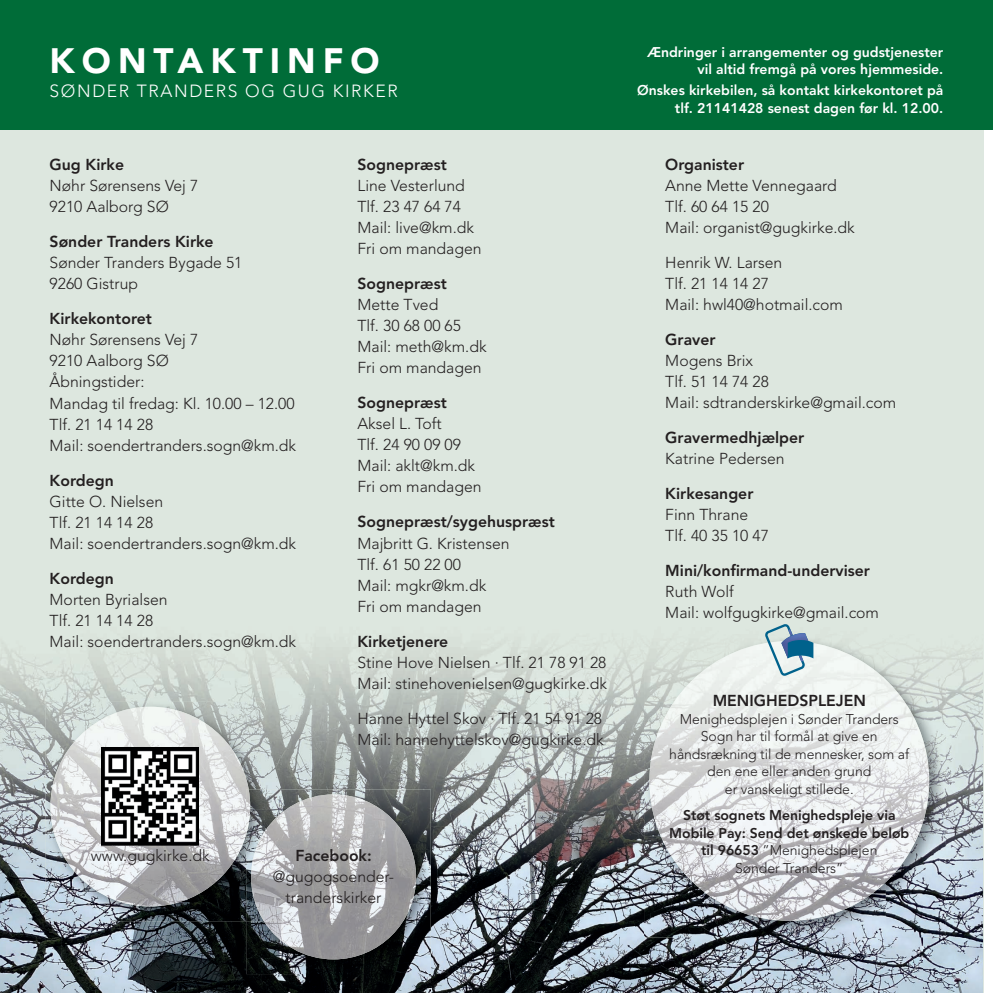
<style>
.page{position:relative;width:993px;height:993px;background:#fff}
.page>*{position:absolute;margin:0;border:0;box-sizing:border-box;transform-origin:0 0}
.t1{font:900 35px "Avenir";letter-spacing:.2em;color:#fff}
.t2{font:300 17.5px "Avenir";letter-spacing:.09em;color:#fff}
.t3{font:300 15.75px/21px "Avenir";color:#231f20}
.t4{font:800 15.75px "Avenir";color:#231f20}
.t5{font:800 14px/17.5px "Avenir";color:#fff;text-align:right}
.t6{font:300 14px/17.5px "Avenir";letter-spacing:-.005em;color:#231f20;text-align:center}
.t7{font:800 14px/17.5px "Avenir";letter-spacing:-.005em;color:#231f20;text-align:center}
.s1{font-weight:300}
</style>
<div class="page">
<div style="left:0;top:0;width:982px;height:992px;background:#dde7df"></div>
<img style="left:0;top:644px;width:552px;height:70px">
<img style="left:552px;top:649px;width:123px;height:343px">
<img style="left:921px;top:659px;width:61px;height:333px">
<img style="left:0;top:714px;width:61px;height:278px">
<img style="left:265px;top:714px;width:288px;height:112px">
<img style="left:430px;top:826px;width:123px;height:166px">
<img style="left:61px;top:920px;width:246px;height:72px">
<img style="left:675px;top:937px;width:246px;height:55px">
<img style="left:307px;top:973px;width:123px;height:19px">
<div style="left:0;top:0;width:992px;height:129px;background:#006c38"></div>
<img style="left:246px;top:789px;width:184px;height:184px">
<img style="left:264px;top:794px;width:152px;height:165px">
<img style="left:46px;top:701px;width:219px;height:219px">
<img style="left:246px;top:789px;width:19px;height:131px">
<img style="left:251px;top:830px;width:14px;height:90px">
<img style="left:50px;top:706px;width:199px;height:200px">
<img style="left:246px;top:789px;width:4px;height:45px">
<img style="left:102px;top:747px;width:97px;height:97px">
<img style="left:643px;top:639px;width:302px;height:56px">
<img style="left:643px;top:695px;width:60px;height:242px">
<img style="left:885px;top:695px;width:60px;height:242px">
<img style="left:703px;top:920px;width:182px;height:17px">
<img style="left:649px;top:640px;width:279px;height:224px">
<img style="left:677px;top:864px;width:224px;height:56px">
<svg style="left:764px;top:624px;width:49px;height:51px"></svg>
<h1 class="t1" style="left:50px;top:39px;width:331px">KONTAKTINFO</h1>
<p class="t2" style="left:50px;top:81px;width:349px">SØNDER TRANDERS OG GUG KIRKER</p>
<p class="t4" style="left:50px;top:155px;width:76px">Gug Kirke</p>
<p class="t3" style="left:50px;top:175px;width:150px">Nøhr Sørensens Vej 7<br>9210 Aalborg SØ</p>
<p class="t4" style="left:50px;top:232px;width:165px">Sønder Tranders Kirke</p>
<p class="t3" style="left:50px;top:252px;width:194px">Sønder Tranders Bygade 51<br>9260 Gistrup</p>
<p class="t4" style="left:50px;top:309px;width:104px">Kirkekontoret</p>
<p class="t3" style="left:50px;top:329px;width:248px">Nøhr Sørensens Vej 7<br>9210 Aalborg SØ<br>Åbningstider:<br>Mandag til fredag: Kl. 10.00 – 12.00<br>Tlf. 21 14 14 28<br>Mail: soendertranders.sogn@km.dk</p>
<p class="t4" style="left:50px;top:470px;width:66px">Kordegn</p>
<p class="t3" style="left:50px;top:490px;width:248px">Gitte O. Nielsen<br>Tlf. 21 14 14 28<br>Mail: soendertranders.sogn@km.dk</p>
<p class="t4" style="left:50px;top:568px;width:66px">Kordegn</p>
<p class="t3" style="left:50px;top:588px;width:248px">Morten Byrialsen<br>Tlf. 21 14 14 28<br>Mail: soendertranders.sogn@km.dk</p>
<p class="t4" style="left:357px;top:155px;width:91px">Sognepræst</p>
<p class="t3" style="left:357px;top:175px;width:126px">Line Vesterlund<br>Tlf. 23 47 64 74<br>Mail: live@km.dk<br>Fri om mandagen</p>
<p class="t4" style="left:357px;top:274px;width:91px">Sognepræst</p>
<p class="t3" style="left:357px;top:294px;width:130px">Mette Tved<br>Tlf. 30 68 00 65<br>Mail: meth@km.dk<br>Fri om mandagen</p>
<p class="t4" style="left:357px;top:393px;width:91px">Sognepræst</p>
<p class="t3" style="left:357px;top:413px;width:126px">Aksel L. Toft<br>Tlf. 24 90 09 09<br>Mail: aklt@km.dk<br>Fri om mandagen</p>
<p class="t4" style="left:357px;top:512px;width:199px">Sognepræst/sygehuspræst</p>
<p class="t3" style="left:357px;top:532px;width:153px">Majbritt G. Kristensen<br>Tlf. 61 50 22 00<br>Mail: mgkr@km.dk<br>Fri om mandagen</p>
<p class="t4" style="left:357px;top:631px;width:92px">Kirketjenere</p>
<p class="t3" style="left:357px;top:651px;width:251px">Stine Hove Nielsen · Tlf. 21 78 91 28<br>Mail: stinehovenielsen@gugkirke.dk</p>
<p class="t3" style="left:357px;top:707px;width:247px">Hanne Hyttel Skov · Tlf. 21 54 91 28<br>Mail: hannehyttelskov@gugkirke.dk</p>
<p class="t3" style="left:91px;top:844px;width:120px">www.gugkirke.dk</p>
<p class="t4" style="left:295px;top:846px;width:78px">Facebook:</p>
<p class="t3" style="left:273px;top:865px;width:123px;text-align:center">@gugogsoender&shy;tranderskirker</p>
<p class="t5" style="left:646px;top:43px;width:298px">Ændringer i arrangementer og gudstjenester vil altid fremgå på vores hjemmeside.</p>
<p class="t5" style="left:637px;top:81px;width:307px">Ønskes kirkebilen, så kontakt kirkekontoret på tlf. 21141428 senest dagen før kl. 12.00.</p>
<p class="t4" style="left:665px;top:155px;width:80px">Organister</p>
<p class="t3" style="left:665px;top:175px;width:191px">Anne Mette Vennegaard<br>Tlf. 60 64 15 20<br>Mail: organist@gugkirke.dk</p>
<p class="t3" style="left:665px;top:252px;width:179px">Henrik W. Larsen<br>Tlf. 21 14 14 27<br>Mail: hwl40@hotmail.com</p>
<p class="t4" style="left:665px;top:330px;width:52px">Graver</p>
<p class="t3" style="left:665px;top:350px;width:232px">Mogens Brix<br>Tlf. 51 14 74 28<br>Mail: sdtranderskirke@gmail.com</p>
<p class="t4" style="left:665px;top:428px;width:140px">Gravermedhjælper</p>
<p class="t3" style="left:665px;top:448px;width:121px">Katrine Pedersen</p>
<p class="t4" style="left:665px;top:484px;width:90px">Kirkesanger</p>
<p class="t3" style="left:665px;top:504px;width:105px">Finn Thrane<br>Tlf. 40 35 10 47</p>
<p class="t4" style="left:665px;top:561px;width:206px">Mini/konfirmand-underviser</p>
<p class="t3" style="left:665px;top:581px;width:215px">Ruth Wolf<br>Mail: wolfgugkirke@gmail.com</p>
<p class="t4" style="left:712px;top:691px;width:155px">MENIGHEDSPLEJEN</p>
<p class="t6" style="left:669px;top:710px;width:241px">Menighedsplejen i Sønder Tranders<br>Sogn har til formål at give en håndsrækning til de mennesker, som af den ene eller anden grund<br>er vanskeligt stillede.</p>
<p class="t7" style="left:669px;top:806px;width:241px">Støt sognets Menighedspleje via<br>Mobile Pay: Send det ønskede beløb til 96653 <span class="s1">”Menighedsplejen<br>Sønder Tranders”</span></p>
</div>
